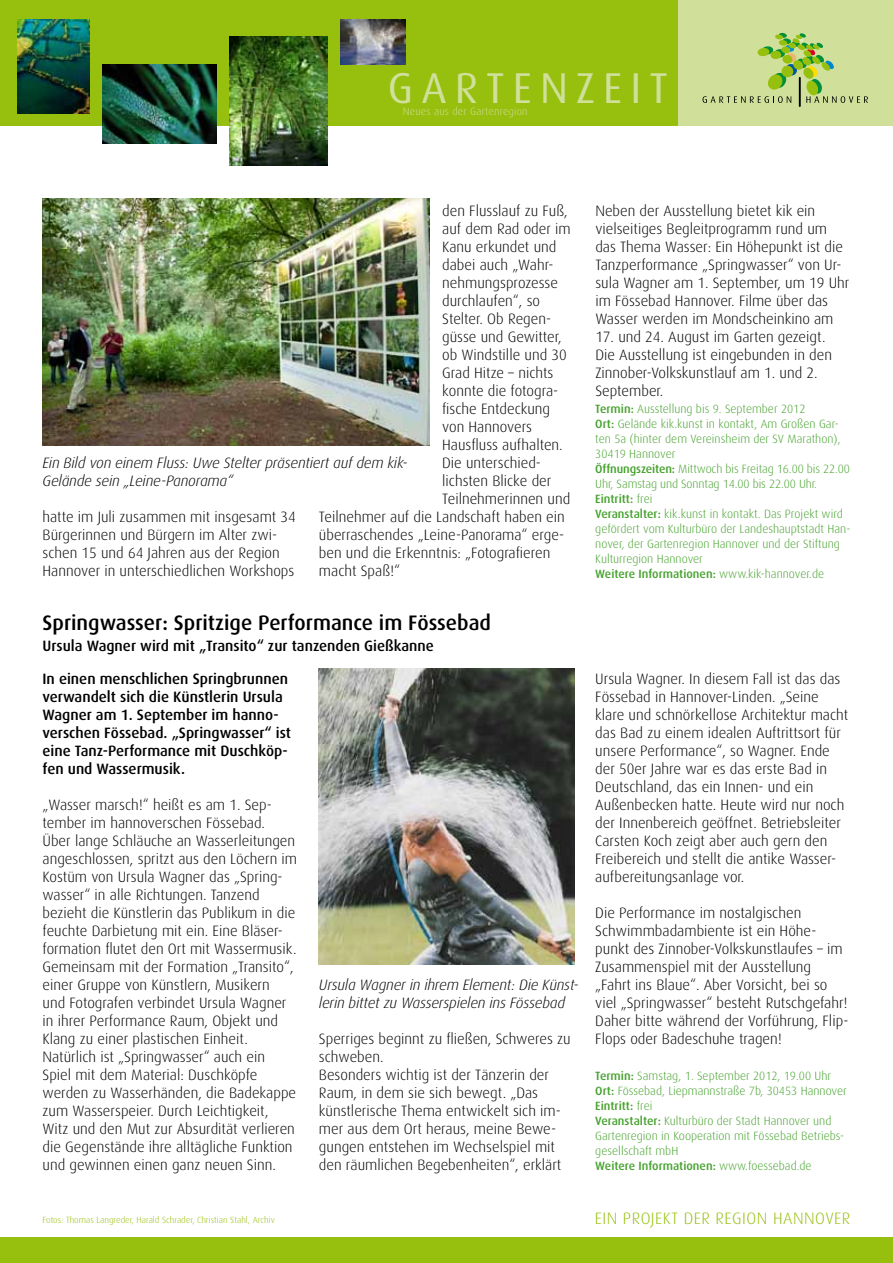
<style>
.page{position:relative;width:893px;height:1263px;background:#fff}
.page>*{position:absolute;margin:0;border:0;box-sizing:border-box;transform-origin:0 0}
.t1{font:43.2px "Dax";letter-spacing:.19em;color:#d0df99}
.t2{font:500 21px "Dax";color:#000}
.t3{font:300 16.5px "Dax";letter-spacing:.03em;color:#97bf0d}
.t4{font:300 15px/18px "Dax";color:#000}
.t5{font:500 15px/18px "Dax";color:#000}
.t6{font:italic 300 15px/18px "Dax";letter-spacing:-.01em;color:#000}
.t7{font:300 12px/15px "Dax";color:#44a12b}
.t8{font:300 10.65px "Dax";letter-spacing:.02em;color:#d0df99}
.t9{font:300 9px "Dax";color:#97bf0d}
.s1{font-weight:500}
</style>
<div class="page">
<div style="left:0;top:0;width:893px;height:125px;background:#97bf0d"></div>
<div style="left:0;top:1237px;width:893px;height:26px;background:#97bf0d"></div>
<div style="left:678px;top:0;width:215px;height:125px;background:#d0df99"></div>
<hr style="left:799px;top:78px;width:2px;height:28px;background:#000">
<svg style="left:702px;top:33px;width:166px;height:70px"></svg>
<img style="left:17px;top:19px;width:72px;height:94px">
<img style="left:103px;top:64px;width:113px;height:79px">
<img style="left:230px;top:36px;width:97px;height:130px">
<img style="left:340px;top:19px;width:65px;height:45px">
<img style="left:43px;top:198px;width:386px;height:247px">
<img style="left:319px;top:668px;width:255px;height:296px">
<h1 class="t1" style="left:388px;top:64px;width:282px">GARTENZEIT</h1>
<p class="t8" style="left:403px;top:106px;width:126px">Neues aus der Gartenregion</p>
<p class="t4" style="left:442px;top:202px;width:127px">den Flusslauf zu Fuß,</p>
<p class="t4" style="left:442px;top:220px;width:130px">auf dem Rad oder im</p>
<p class="t4" style="left:442px;top:238px;width:116px">Kanu erkundet und</p>
<p class="t4" style="left:442px;top:256px;width:113px">dabei auch „Wahr-</p>
<p class="t4" style="left:442px;top:274px;width:117px">nehmungsprozesse</p>
<p class="t4" style="left:442px;top:292px;width:99px">durchlaufen“, so</p>
<p class="t4" style="left:442px;top:310px;width:110px">Stelter. Ob Regen-</p>
<p class="t4" style="left:442px;top:328px;width:121px">güsse und Gewitter,</p>
<p class="t4" style="left:442px;top:346px;width:126px">ob Windstille und 30</p>
<p class="t4" style="left:442px;top:364px;width:113px">Grad Hitze – nichts</p>
<p class="t4" style="left:442px;top:382px;width:118px">konnte die fotogra-</p>
<p class="t4" style="left:442px;top:400px;width:109px">fische Entdeckung</p>
<p class="t4" style="left:442px;top:418px;width:91px">von Hannovers</p>
<p class="t4" style="left:442px;top:436px;width:122px">Hausfluss aufhalten.</p>
<p class="t4" style="left:442px;top:454px;width:100px">Die unterschied-</p>
<p class="t4" style="left:442px;top:472px;width:111px">lichsten Blicke der</p>
<p class="t4" style="left:442px;top:490px;width:129px">Teilnehmerinnen und</p>
<p class="t4" style="left:319px;top:508px;width:247px">Teilnehmer auf die Landschaft haben ein</p>
<p class="t4" style="left:319px;top:526px;width:247px">überraschendes „Leine-Panorama“ erge-</p>
<p class="t4" style="left:319px;top:544px;width:233px">ben und die Erkenntnis: „Fotografieren</p>
<p class="t4" style="left:319px;top:562px;width:83px">macht Spaß!“</p>
<p class="t6" style="left:43px;top:454px;width:367px">Ein Bild von einem Fluss: Uwe Stelter präsentiert auf dem kik-<br>Gelände sein „Leine-Panorama“</p>
<p class="t4" style="left:43px;top:508px;width:255px">hatte im Juli zusammen mit insgesamt 34<br>Bürgerinnen und Bürgern im Alter zwi&shy;schen 15 und 64 Jahren aus der Region Hannover in unterschiedlichen Workshops</p>
<h2 class="t2" style="left:43px;top:611px;width:450px">Springwasser: Spritzige Performance im Fössebad</h2>
<p class="t5" style="left:43px;top:637px;width:393px">Ursula Wagner wird mit „Transito“ zur tanzenden Gießkanne</p>
<p class="t5" style="left:43px;top:670px;width:250px">In einen menschlichen Springbrunnen verwandelt sich die Künstlerin Ursula Wagner am 1. September im hanno&shy;verschen Fössebad. „Springwasser“ ist eine Tanz-Performance mit Duschköp&shy;fen und Wassermusik.</p>
<p class="t4" style="left:43px;top:796px;width:256px">„Wasser marsch!“ heißt es am 1. Sep&shy;tember im hannoverschen Fössebad.<br>Über lange Schläuche an Wasserleitungen angeschlossen, spritzt aus den Löchern im Kostüm von Ursula Wagner das „Spring&shy;wasser“ in alle Richtungen. Tanzend bezieht die Künstlerin das Publikum in die feuchte Darbietung mit ein. Eine Bläser&shy;formation flutet den Ort mit Wassermusik.<br>Gemeinsam mit der Formation „Transito“, einer Gruppe von Künstlern, Musikern<br>und Fotografen verbindet Ursula Wagner in ihrer Performance Raum, Objekt und Klang zu einer plastischen Einheit.<br>Natürlich ist „Springwasser“ auch ein Spiel mit dem Material: Duschköpfe werden zu Wasserhänden, die Badekappe zum Wasserspeier. Durch Leichtigkeit, Witz und den Mut zur Absurdität verlieren die Gegenstände ihre alltägliche Funktion und gewinnen einen ganz neuen Sinn.</p>
<p class="t9" style="left:43px;top:1215px;width:234px">Fotos: Thomas Langreder, Harald Schrader, Christian Stahl, Archiv</p>
<p class="t6" style="left:319px;top:976px;width:261px">Ursula Wagner in ihrem Element: Die Künst&shy;lerin bittet zu Wasserspielen ins Fössebad</p>
<p class="t4" style="left:319px;top:1030px;width:253px">Sperriges beginnt zu fließen, Schweres zu schweben.<br>Besonders wichtig ist der Tänzerin der Raum, in dem sie sich bewegt. „Das künstlerische Thema entwickelt sich im&shy;mer aus dem Ort heraus, meine Bewe&shy;gungen entstehen im Wechselspiel mit den räumlichen Begebenheiten“, erklärt</p>
<p class="t4" style="left:595px;top:202px;width:256px">Neben der Ausstellung bietet kik ein vielseitiges Begleitprogramm rund um das Thema Wasser: Ein Höhepunkt ist die Tanzperformance „Springwasser“ von Ur&shy;sula Wagner am 1. September, um 19 Uhr im Fössebad Hannover. Filme über das Wasser werden im Mondscheinkino am</p>
<p class="t4" style="left:595px;top:328px;width:238px">17. und 24. August im Garten gezeigt.<br>Die Ausstellung ist eingebunden in den<br>Zinnober-Volkskunstlauf am 1. und 2.<br>September.</p>
<p class="t7" style="left:595px;top:401px;width:257px"><span class="s1">Termin:</span> Ausstellung bis 9. September 2012<br><span class="s1">Ort:</span> Gelände kik.kunst in kontakt, Am Großen Gar&shy;ten 5a (hinter dem Vereinsheim der SV Marathon), 30419 Hannover<br><span class="s1">Öffnungszeiten:</span> Mittwoch bis Freitag 16.00 bis 22.00<br>Uhr, Samstag und Sonntag 14.00 bis 22.00 Uhr.<br><span class="s1">Eintritt:</span> frei<br><span class="s1">Veranstalter:</span> kik.kunst in kontakt. Das Projekt wird gefördert vom Kulturbüro der Landeshauptstadt Han&shy;nover, der Gartenregion Hannover und der Stiftung Kulturregion Hannover<br><span class="s1">Weitere Informationen:</span> www.kik-hannover.de</p>
<p class="t4" style="left:595px;top:670px;width:255px">Ursula Wagner. In diesem Fall ist das das Fössebad in Hannover-Linden. „Seine klare und schnörkellose Architektur macht das Bad zu einem idealen Auftrittsort für unsere Performance“, so Wagner. Ende der 50er Jahre war es das erste Bad in Deutschland, das ein Innen- und ein Außenbecken hatte. Heute wird nur noch der Innenbereich geöffnet. Betriebsleiter Carsten Koch zeigt aber auch gern den Freibereich und stellt die antike Wasser&shy;aufbereitungsanlage vor.</p>
<p class="t4" style="left:595px;top:904px;width:255px">Die Performance im nostalgischen Schwimmbadambiente ist ein Höhe&shy;punkt des Zinnober-Volkskunstlaufes – im Zusammenspiel mit der Ausstellung „Fahrt ins Blaue“. Aber Vorsicht, bei so viel „Springwasser“ besteht Rutschgefahr!<br>Daher bitte während der Vorführung, Flip-Flops oder Badeschuhe tragen!</p>
<p class="t7" style="left:595px;top:1068px;width:253px"><span class="s1">Termin:</span> Samstag, 1. September 2012, 19.00 Uhr <span class="s1">Ort:</span> Fössebad, Liepmannstraße 7b, 30453 Hannover <span class="s1">Eintritt:</span> frei<br><span class="s1">Veranstalter:</span> Kulturbüro der Stadt Hannover und Gartenregion in Kooperation mit Fössebad Betriebs&shy;gesellschaft mbH<br><span class="s1">Weitere Informationen:</span> www.foessebad.de</p>
<p class="t3" style="left:595px;top:1209px;width:257px">EIN PROJEKT DER REGION HANNOVER</p>
</div>
